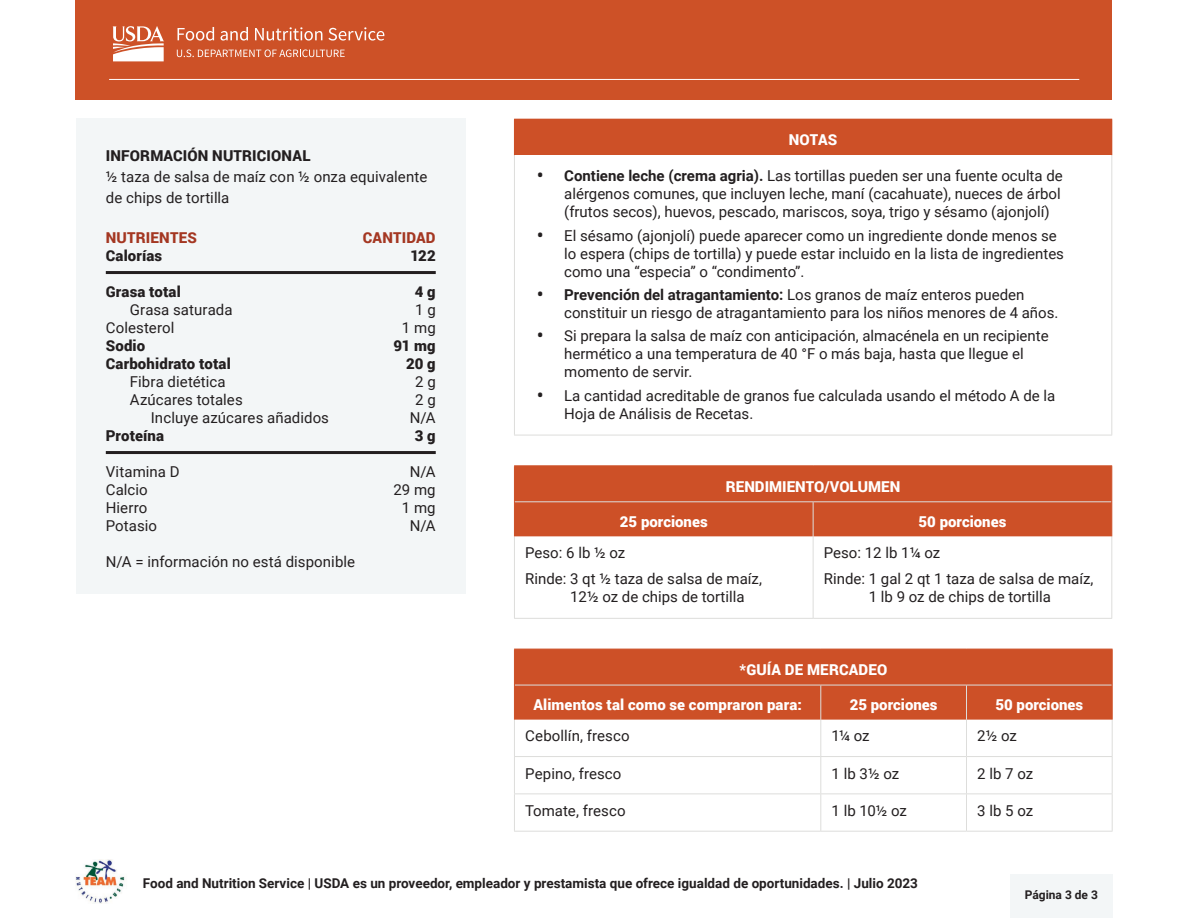
<style>
.page{position:relative;width:1188px;height:918px;background:#fff}
.page>*{position:absolute;margin:0;border:0;box-sizing:border-box;transform-origin:0 0}
.t1{font:15px/18px "Roboto";color:#231f20}
.t2{font:900 15px "Roboto";color:#fff}
.t3{font:900 15px "Roboto";letter-spacing:.01em;color:#231f20}
.t4{font:900 15px "Roboto";letter-spacing:.015em;color:#a43722}
.t5{font:700 13.5px "Roboto";color:#231f20}
.t6{font:700 12px "Roboto";color:#231f20}
.s1{font-weight:900;font-size:16.5px}
.s2{font-weight:700}
</style>
<div class="page">
<div style="left:76px;top:0;width:1036px;height:100px;background:#cd5127"></div>
<svg style="left:178px;top:27px;width:36px;height:14px"></svg>
<svg style="left:221px;top:27px;width:27px;height:14px"></svg>
<svg style="left:255px;top:27px;width:67px;height:14px"></svg>
<svg style="left:328px;top:27px;width:56px;height:14px"></svg>
<svg style="left:177px;top:49px;width:168px;height:8px"></svg>
<svg style="left:112px;top:26px;width:52px;height:35px"></svg>
<hr style="left:109px;top:79px;width:970px;height:1px;background:#fff">
<img style="left:75px;top:860px;width:50px;height:43px">
<div style="left:1010px;top:874px;width:102px;height:44px;background:#f3f6f7"></div>
<div style="left:515px;top:466px;width:596px;height:70px;background:#cd5027"></div>
<hr style="left:515px;top:501px;width:298px;height:1px;background:#dddddb">
<hr style="left:813px;top:501px;width:298px;height:1px;background:#dddddb">
<hr style="left:813px;top:502px;width:1px;height:34px;background:#dddddb">
<hr style="left:514px;top:536px;width:1px;height:82px;background:#dddddb">
<hr style="left:813px;top:536px;width:1px;height:82px;background:#dddddb">
<hr style="left:1111px;top:536px;width:1px;height:82px;background:#dddddb">
<hr style="left:514px;top:618px;width:299px;height:1px;background:#dddddb">
<hr style="left:813px;top:618px;width:299px;height:1px;background:#dddddb">
<hr style="left:514px;top:466px;width:1px;height:36px;background:#cd5027">
<hr style="left:514px;top:465px;width:299px;height:1px;background:#cd5027">
<hr style="left:813px;top:465px;width:299px;height:1px;background:#cd5027">
<hr style="left:1111px;top:466px;width:1px;height:36px;background:#cd5027">
<hr style="left:514px;top:502px;width:1px;height:34px;background:#cd5027">
<hr style="left:1111px;top:502px;width:1px;height:34px;background:#cd5027">
<div style="left:514px;top:119px;width:598px;height:36px;background:#cd5027"></div>
<hr style="left:514px;top:155px;width:1px;height:280px;background:#dddddb">
<hr style="left:1111px;top:155px;width:1px;height:280px;background:#dddddb">
<hr style="left:514px;top:435px;width:598px;height:1px;background:#dddddb">
<div style="left:515px;top:650px;width:597px;height:70px;background:#cd5027"></div>
<hr style="left:515px;top:685px;width:306px;height:1px;background:#dddddb">
<hr style="left:821px;top:685px;width:146px;height:1px;background:#dddddb">
<hr style="left:967px;top:685px;width:145px;height:1px;background:#dddddb">
<hr style="left:966px;top:685px;width:1px;height:35px;background:#dddddb">
<hr style="left:514px;top:720px;width:1px;height:36px;background:#dddddb">
<hr style="left:820px;top:720px;width:1px;height:36px;background:#dddddb">
<hr style="left:966px;top:720px;width:1px;height:36px;background:#dddddb">
<hr style="left:1112px;top:720px;width:1px;height:36px;background:#dddddb">
<hr style="left:514px;top:756px;width:307px;height:1px;background:#dddddb">
<hr style="left:514px;top:757px;width:1px;height:37px;background:#dddddb">
<hr style="left:821px;top:756px;width:146px;height:1px;background:#dddddb">
<hr style="left:820px;top:757px;width:1px;height:37px;background:#dddddb">
<hr style="left:967px;top:756px;width:146px;height:1px;background:#dddddb">
<hr style="left:966px;top:757px;width:1px;height:37px;background:#dddddb">
<hr style="left:1112px;top:757px;width:1px;height:37px;background:#dddddb">
<hr style="left:514px;top:794px;width:307px;height:1px;background:#dddddb">
<hr style="left:514px;top:794px;width:1px;height:37px;background:#dddddb">
<hr style="left:821px;top:794px;width:146px;height:1px;background:#dddddb">
<hr style="left:820px;top:794px;width:1px;height:37px;background:#dddddb">
<hr style="left:967px;top:794px;width:146px;height:1px;background:#dddddb">
<hr style="left:966px;top:794px;width:1px;height:37px;background:#dddddb">
<hr style="left:1112px;top:794px;width:1px;height:37px;background:#dddddb">
<hr style="left:514px;top:831px;width:307px;height:1px;background:#dddddb">
<hr style="left:821px;top:831px;width:146px;height:1px;background:#dddddb">
<hr style="left:967px;top:831px;width:146px;height:1px;background:#dddddb">
<hr style="left:820px;top:685px;width:1px;height:35px;background:#dddddb">
<hr style="left:514px;top:649px;width:1px;height:36px;background:#cd5027">
<hr style="left:514px;top:649px;width:307px;height:1px;background:#cd5027">
<hr style="left:821px;top:649px;width:146px;height:1px;background:#cd5027">
<hr style="left:967px;top:649px;width:146px;height:1px;background:#cd5027">
<hr style="left:1112px;top:649px;width:1px;height:36px;background:#cd5027">
<hr style="left:514px;top:685px;width:1px;height:35px;background:#cd5027">
<hr style="left:1112px;top:685px;width:1px;height:35px;background:#cd5027">
<div style="left:76px;top:118px;width:390px;height:476px;background:#f3f6f7"></div>
<hr style="left:106px;top:271px;width:330px;height:3px;background:#231f20">
<hr style="left:106px;top:451px;width:330px;height:3px;background:#231f20">
<h2 class="t3" style="left:106px;top:145px;width:206px">INFORMACIÓN NUTRICIONAL</h2>
<p class="t1" style="left:106px;top:166px;width:323px;line-height:21px">½ taza de salsa de maíz con ½ onza equivalente de chips de tortilla</p>
<p class="t4" style="left:106px;top:227px;width:93px">NUTRIENTES</p>
<p class="t4" style="left:363px;top:227px;width:74px">CANTIDAD</p>
<p class="t3" style="left:106px;top:245px;width:58px">Calorías</p>
<p class="t3" style="left:410px;top:245px;width:27px">122</p>
<p class="t3" style="left:106px;top:281px;width:76px">Grasa total</p>
<p class="t3" style="left:415px;top:281px;width:22px">4 g</p>
<p class="t1" style="left:130px;top:300px;width:104px">Grasa saturada</p>
<p class="t1" style="left:415px;top:300px;width:22px">1 g</p>
<p class="t1" style="left:106px;top:318px;width:70px">Colesterol</p>
<p class="t1" style="left:402px;top:318px;width:35px">1 mg</p>
<p class="t3" style="left:106px;top:335px;width:41px">Sodio</p>
<p class="t3" style="left:393px;top:335px;width:44px">91 mg</p>
<p class="t3" style="left:106px;top:353px;width:126px">Carbohidrato total</p>
<p class="t3" style="left:406px;top:353px;width:31px">20 g</p>
<p class="t1" style="left:130px;top:372px;width:97px">Fibra dietética</p>
<p class="t1" style="left:415px;top:372px;width:22px">2 g</p>
<p class="t1" style="left:130px;top:390px;width:114px">Azúcares totales</p>
<p class="t1" style="left:415px;top:390px;width:22px">2 g</p>
<p class="t1" style="left:151px;top:408px;width:180px">Incluye azúcares añadidos</p>
<p class="t1" style="left:410px;top:408px;width:27px">N/A</p>
<p class="t3" style="left:106px;top:425px;width:60px">Proteína</p>
<p class="t3" style="left:415px;top:425px;width:22px">3 g</p>
<p class="t1" style="left:106px;top:462px;width:75px">Vitamina D</p>
<p class="t1" style="left:410px;top:462px;width:27px">N/A</p>
<p class="t1" style="left:106px;top:480px;width:44px">Calcio</p>
<p class="t1" style="left:393px;top:480px;width:44px">29 mg</p>
<p class="t1" style="left:106px;top:498px;width:43px">Hierro</p>
<p class="t1" style="left:402px;top:498px;width:35px">1 mg</p>
<p class="t1" style="left:106px;top:516px;width:53px">Potasio</p>
<p class="t1" style="left:410px;top:516px;width:27px">N/A</p>
<p class="t1" style="left:106px;top:552px;width:251px">N/A = información no está disponible</p>
<h2 class="t2" style="left:789px;top:129px;width:50px">NOTAS</h2>
<p class="t1" style="left:564px;top:166px;width:500px;text-indent:-27px"><span class="s1">•</span> <span class="s2">Contiene leche (crema agria).</span> Las tortillas pueden ser una fuente oculta de alérgenos comunes, que incluyen leche, maní (cacahuate), nueces de árbol (frutos secos), huevos, pescado, mariscos, soya, trigo y sésamo (ajonjolí)</p>
<p class="t1" style="left:564px;top:226px;width:501px;text-indent:-27px"><span class="s1">•</span> El sésamo (ajonjolí) puede aparecer como un ingrediente donde menos se lo espera (chips de tortilla) y puede estar incluido en la lista de ingredientes como una “especia” o “condimento”.</p>
<p class="t1" style="left:564px;top:285px;width:496px;text-indent:-27px"><span class="s1">•</span> <span class="s2">Prevención del atragantamiento:</span> Los granos de maíz enteros pueden constituir un riesgo de atragantamiento para los niños menores de 4 años.</p>
<p class="t1" style="left:564px;top:327px;width:486px;text-indent:-27px"><span class="s1">•</span> Si prepara la salsa de maíz con anticipación, almacénela en un recipiente hermético a una temperatura de 40 °F o más baja, hasta que llegue el momento de servir.</p>
<p class="t1" style="left:564px;top:386px;width:493px;text-indent:-27px"><span class="s1">•</span> La cantidad acreditable de granos fue calculada usando el método A de la<br>Hoja de Análisis de Recetas.</p>
<h2 class="t2" style="left:726px;top:476px;width:176px">RENDIMIENTO/VOLUMEN</h2>
<h3 class="t2" style="left:620px;top:511px;width:89px">25 porciones</h3>
<h3 class="t2" style="left:919px;top:511px;width:89px">50 porciones</h3>
<p class="t1" style="left:525px;top:543px;width:102px">Peso: 6 lb ½ oz</p>
<p class="t1" style="left:570px;top:569px;width:193px;text-indent:-45px">Rinde: 3 qt ½ taza de salsa de maíz,<br>12½ oz de chips de tortilla</p>
<p class="t1" style="left:824px;top:543px;width:118px">Peso: 12 lb 1¼ oz</p>
<p class="t1" style="left:824px;top:569px;width:271px;text-align:center">Rinde: 1 gal 2 qt 1 taza de salsa de maíz,<br>1 lb 9 oz de chips de tortilla</p>
<h3 class="t2" style="left:739px;top:659px;width:149px">*GUÍA DE MERCADEO</h3>
<p class="t2" style="left:533px;top:694px;width:270px">Alimentos tal como se compraron para:</p>
<p class="t2" style="left:850px;top:694px;width:89px">25 porciones</p>
<p class="t2" style="left:995px;top:694px;width:89px">50 porciones</p>
<p class="t1" style="left:525px;top:726px;width:106px">Cebollín, fresco</p>
<p class="t1" style="left:832px;top:726px;width:40px">1¼ oz</p>
<p class="t1" style="left:977px;top:726px;width:41px">2½ oz</p>
<p class="t1" style="left:525px;top:764px;width:98px">Pepino, fresco</p>
<p class="t1" style="left:832px;top:764px;width:69px">1 lb 3½ oz</p>
<p class="t1" style="left:977px;top:764px;width:57px">2 lb 7 oz</p>
<p class="t1" style="left:525px;top:801px;width:102px">Tomate, fresco</p>
<p class="t1" style="left:832px;top:801px;width:77px">1 lb 10½ oz</p>
<p class="t1" style="left:977px;top:801px;width:57px">3 lb 5 oz</p>
<p class="t5" style="left:143px;top:874px;width:777px">Food and Nutrition Service | USDA es un proveedor, empleador y prestamista que ofrece igualdad de oportunidades. | Julio 2023</p>
<p class="t6" style="left:1025px;top:887px;width:75px">Página 3 de 3</p>
</div>
